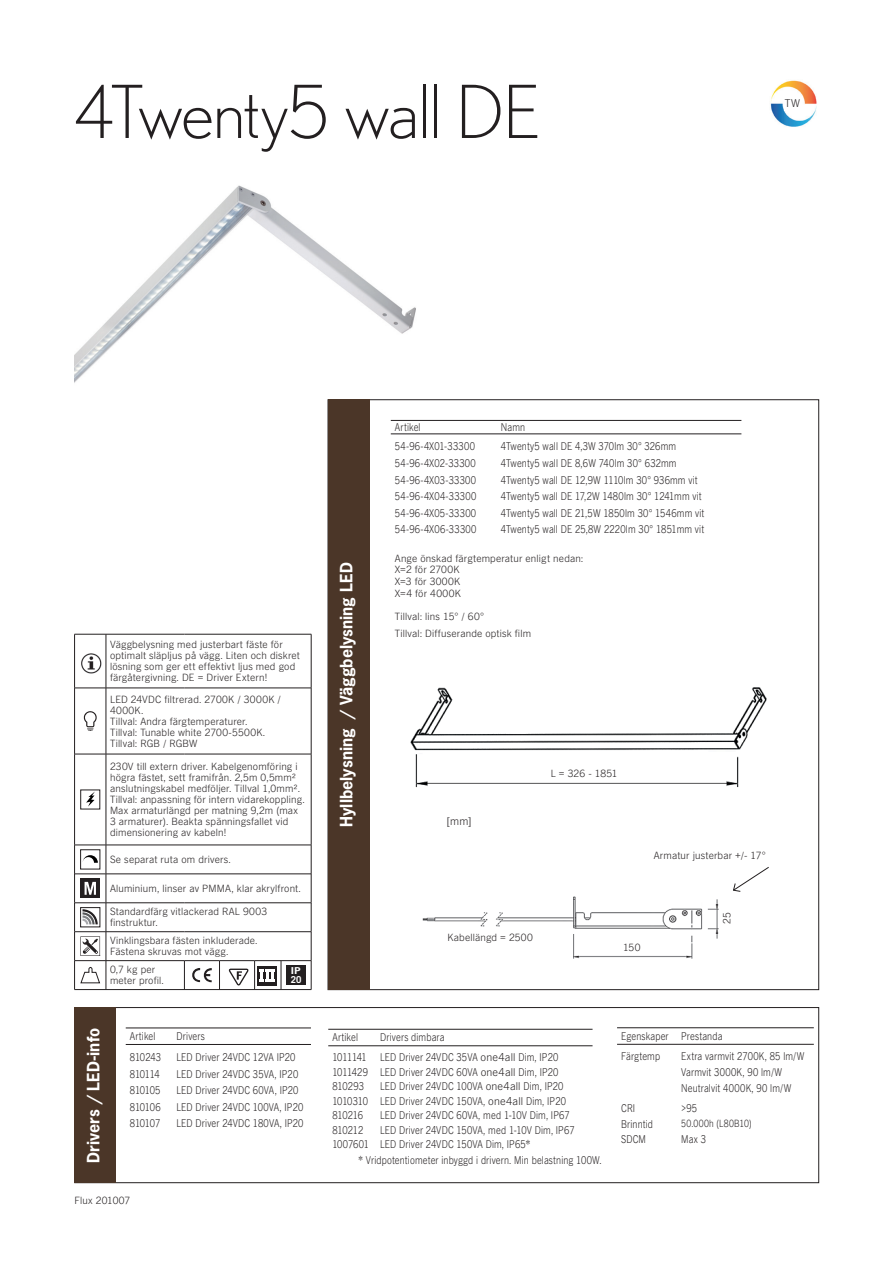
<style>
.page{position:relative;width:893px;height:1263px;background:#fff}
.page>*{position:absolute;margin:0;border:0;box-sizing:border-box;transform-origin:0 0}
.t1{font:300 72.9px "Nobel";letter-spacing:-.02em;color:#231f20}
.t2{font:700 16.05px "News Gothic LTCE";color:#fff}
.t3{font:300 10.2px/14.4px "News Gothic SB";letter-spacing:.015em;color:#231f20;scale:.85 1}
.t4{font:300 10.2px "News Gothic SB";letter-spacing:.035em;color:#231f20;scale:.85 1}
.t5{font:300 10.2px "News Gothic SB";letter-spacing:-.05em;color:#231f20;scale:.85 1}
.t6{font:300 10.2px "News Gothic SB";letter-spacing:.015em;color:#231f20}
.t7{font:300 9.45px/10.9px "News Gothic SB";letter-spacing:.02em;color:#231f20}
.t8{font:300 9.45px "News Gothic SB";letter-spacing:.02em;color:#231f20;scale:.85 1}
</style>
<div class="page">
<hr style="left:391px;top:420px;width:350px;height:1px;background:#231f20">
<hr style="left:391px;top:434px;width:350px;height:1px;background:#231f20">
<div style="left:328px;top:400px;width:42px;height:590px;background:#4b3628"></div>
<div style="left:75px;top:1007px;width:744px;height:176px;border:1px solid #231f20"></div>
<div style="left:74px;top:1007px;width:42px;height:176px;background:#4b3628"></div>
<hr style="left:617px;top:1028px;width:197px;height:1px;background:#231f20">
<hr style="left:617px;top:1044px;width:197px;height:1px;background:#231f20">
<hr style="left:126px;top:1028px;width:185px;height:1px;background:#231f20">
<hr style="left:126px;top:1044px;width:185px;height:1px;background:#231f20">
<img style="left:410px;top:687px;width:357px;height:101px">
<div style="left:543px;top:768px;width:82px;height:11px;background:#fff"></div>
<svg style="left:733px;top:867px;width:36px;height:25px"></svg>
<img style="left:422px;top:896px;width:297px;height:63px">
<div style="left:621px;top:942px;width:22px;height:11px;background:#fff"></div>
<div style="left:445px;top:932px;width:91px;height:10px;background:#fff"></div>
<hr style="left:328px;top:1029px;width:264px;height:1px;background:#231f20">
<hr style="left:328px;top:1046px;width:264px;height:1px;background:#231f20">
<img style="left:770px;top:80px;width:47px;height:47px">
<div style="left:784px;top:96px;width:16px;height:14px;background:#fff"></div>
<img style="left:74px;top:185px;width:342px;height:198px">
<svg style="left:75px;top:635px;width:236px;height:354px"></svg>
<hr style="left:74px;top:754px;width:32px;height:1px;background:#231f20">
<hr style="left:74px;top:754px;width:1px;height:91px;background:#231f20">
<hr style="left:106px;top:754px;width:78px;height:1px;background:#231f20">
<hr style="left:106px;top:754px;width:1px;height:91px;background:#231f20">
<hr style="left:184px;top:754px;width:127px;height:1px;background:#231f20">
<hr style="left:311px;top:754px;width:1px;height:91px;background:#231f20">
<hr style="left:74px;top:845px;width:237px;height:1px;background:#231f20">
<hr style="left:106px;top:874px;width:205px;height:1px;background:#231f20">
<hr style="left:74px;top:634px;width:32px;height:1px;background:#231f20">
<hr style="left:74px;top:634px;width:1px;height:54px;background:#231f20">
<hr style="left:106px;top:634px;width:78px;height:1px;background:#231f20">
<hr style="left:106px;top:634px;width:1px;height:54px;background:#231f20">
<hr style="left:184px;top:634px;width:127px;height:1px;background:#231f20">
<hr style="left:311px;top:634px;width:1px;height:54px;background:#231f20">
<hr style="left:74px;top:688px;width:32px;height:1px;background:#231f20">
<hr style="left:74px;top:688px;width:1px;height:66px;background:#231f20">
<hr style="left:106px;top:688px;width:78px;height:1px;background:#231f20">
<hr style="left:106px;top:688px;width:1px;height:66px;background:#231f20">
<hr style="left:184px;top:688px;width:127px;height:1px;background:#231f20">
<hr style="left:311px;top:688px;width:1px;height:66px;background:#231f20">
<hr style="left:106px;top:903px;width:78px;height:1px;background:#231f20">
<hr style="left:184px;top:903px;width:127px;height:1px;background:#231f20">
<hr style="left:106px;top:931px;width:78px;height:1px;background:#231f20">
<hr style="left:184px;top:931px;width:127px;height:1px;background:#231f20">
<hr style="left:106px;top:960px;width:78px;height:1px;background:#231f20">
<hr style="left:184px;top:960px;width:35px;height:1px;background:#231f20">
<svg style="left:184px;top:961px;width:1px;height:28px"></svg>
<hr style="left:219px;top:960px;width:36px;height:1px;background:#231f20">
<svg style="left:219px;top:961px;width:1px;height:28px"></svg>
<hr style="left:281px;top:960px;width:30px;height:1px;background:#231f20">
<svg style="left:311px;top:845px;width:1px;height:144px"></svg>
<hr style="left:74px;top:989px;width:237px;height:1px;background:#231f20">
<svg style="left:84px;top:711px;width:13px;height:20px"></svg>
<div style="left:81px;top:790px;width:19px;height:19px;background:#fff"></div>
<svg style="left:86px;top:792px;width:9px;height:15px"></svg>
<svg style="left:74px;top:845px;width:33px;height:144px"></svg>
<svg style="left:192px;top:968px;width:20px;height:14px"></svg>
<div style="left:286px;top:965px;width:20px;height:20px;background:#231f20"></div>
<div style="left:79px;top:653px;width:23px;height:25px;background:#fff"></div>
<img style="left:81px;top:653px;width:21px;height:21px">
<svg style="left:229px;top:969px;width:19px;height:17px"></svg>
<svg style="left:254px;top:960px;width:28px;height:29px"></svg>
<h1 class="t1" style="left:74px;top:70px;width:468px">4Twenty5 wall DE</h1>
<p class="t6" style="left:785px;top:99px;width:17px">TW</p>
<p class="t7" style="left:110px;top:640px;width:191px">Väggbelysning med justerbart fäste för optimalt släpljus på vägg. Liten och diskret lösning som ger ett effektivt ljus med god färgåtergivning. DE = Driver Extern!</p>
<p class="t7" style="left:110px;top:694px;width:172px">LED 24VDC filtrerad. 2700K / 3000K /<br>4000K.<br>Tillval: Andra färgtemperaturer.<br>Tillval: Tunable white 2700-5500K.<br>Tillval: RGB / RGBW</p>
<p class="t7" style="left:110px;top:762px;width:196px">230V till extern driver. Kabelgenomföring i högra fästet, sett framifrån. 2,5m 0,5mm² anslutningskabel medföljer. Tillval 1,0mm².<br>Tillval: anpassning för intern vidarekoppling.<br>Max armaturlängd per matning 9,2m (max 3 armaturer). Beakta spänningsfallet vid dimensionering av kabeln!</p>
<p class="t7" style="left:110px;top:855px;width:122px">Se separat ruta om drivers.</p>
<p class="t7" style="left:110px;top:884px;width:192px">Aluminium, linser av PMMA, klar akrylfront.</p>
<p class="t7" style="left:110px;top:907px;width:159px">Standardfärg vitlackerad RAL 9003 finstruktur.</p>
<p class="t7" style="left:110px;top:936px;width:149px">Vinklingsbara fästen inkluderade.<br>Fästena skruvas mot vägg.</p>
<p class="t7" style="left:110px;top:965px;width:55px">0,7 kg per meter profil.</p>
<h2 class="t2" style="left:337px;top:827px;width:266px;rotate:-90deg">Hyllbelysning / Väggbelysning LED</h2>
<p class="t3" style="left:395px;top:421px;width:32px">Artikel</p>
<p class="t3" style="left:501px;top:421px;width:30px">Namn</p>
<p class="t3" style="left:395px;top:440px;width:96px">54-96-4X01-33300</p>
<p class="t3" style="left:501px;top:440px;width:208px">4Twenty5 wall DE 4,3W 370lm 30° 326mm</p>
<p class="t3" style="left:395px;top:457px;width:97px">54-96-4X02-33300</p>
<p class="t3" style="left:501px;top:457px;width:208px">4Twenty5 wall DE 8,6W 740lm 30° 632mm</p>
<p class="t3" style="left:395px;top:473px;width:97px">54-96-4X03-33300</p>
<p class="t3" style="left:501px;top:473px;width:233px">4Twenty5 wall DE 12,9W 1110lm 30° 936mm vit</p>
<p class="t4" style="left:395px;top:492px;width:97px">54-96-4X04-33300</p>
<p class="t3" style="left:501px;top:490px;width:238px">4Twenty5 wall DE 17,2W 1480lm 30° 1241mm vit</p>
<p class="t3" style="left:395px;top:506px;width:97px">54-96-4X05-33300</p>
<p class="t3" style="left:501px;top:506px;width:241px">4Twenty5 wall DE 21,5W 1850lm 30° 1546mm vit</p>
<p class="t4" style="left:395px;top:525px;width:97px">54-96-4X06-33300</p>
<p class="t3" style="left:501px;top:523px;width:241px">4Twenty5 wall DE 25,8W 2220lm 30° 1851mm vit</p>
<p class="t7" style="left:395px;top:553px;width:190px;line-height:11.7px">Ange önskad färgtemperatur enligt nedan:<br>X=2 för 2700K<br>X=3 för 3000K<br>X=4 för 4000K</p>
<p class="t7" style="left:395px;top:612px;width:91px">Tillval: lins 15° / 60°</p>
<p class="t7" style="left:395px;top:628px;width:138px">Tillval: Diffuserande optisk film</p>
<p class="t6" style="left:447px;top:817px;width:26px">[mm]</p>
<p class="t7" style="left:551px;top:769px;width:68px">L = 326 - 1851</p>
<p class="t7" style="left:654px;top:851px;width:113px">Armatur justerbar +/- 17°</p>
<p class="t7" style="left:448px;top:932px;width:87px">Kabellängd = 2500</p>
<p class="t7" style="left:623px;top:943px;width:19px">150</p>
<p class="t7" style="left:722px;top:924px;width:13px;rotate:-90deg">25</p>
<h2 class="t2" style="left:85px;top:1163px;width:136px;rotate:-90deg">Drivers / LED-info</h2>
<p class="t3" style="left:621px;top:1027px;width:121px;line-height:20.5px">Egenskaper Prestanda<br>Färgtemp</p>
<p class="t3" style="left:130px;top:1030px;width:32px">Artikel</p>
<p class="t3" style="left:176px;top:1030px;width:35px">Drivers</p>
<p class="t3" style="left:130px;top:1051px;width:38px">810243</p>
<p class="t3" style="left:176px;top:1051px;width:142px">LED Driver 24VDC 12VA IP20</p>
<p class="t3" style="left:130px;top:1067px;width:37px">810114</p>
<p class="t3" style="left:176px;top:1067px;width:145px">LED Driver 24VDC 35VA, IP20</p>
<p class="t3" style="left:130px;top:1084px;width:38px">810105</p>
<p class="t3" style="left:176px;top:1084px;width:145px">LED Driver 24VDC 60VA, IP20</p>
<p class="t3" style="left:130px;top:1100px;width:38px">810106</p>
<p class="t3" style="left:176px;top:1100px;width:151px">LED Driver 24VDC 100VA, IP20</p>
<p class="t3" style="left:130px;top:1117px;width:37px">810107</p>
<p class="t3" style="left:176px;top:1117px;width:151px">LED Driver 24VDC 180VA, IP20</p>
<p class="t3" style="left:332px;top:1031px;width:32px">Artikel</p>
<p class="t3" style="left:380px;top:1031px;width:77px">Drivers dimbara</p>
<p class="t5" style="left:332px;top:1053px;width:42px">1011141</p>
<p class="t3" style="left:681px;top:1049px;width:146px;line-height:15.8px">Extra varmvit 2700K, 85 lm/W<br>Varmvit 3000K, 90 lm/W<br>Neutralvit 4000K, 90 lm/W</p>
<p class="t3" style="left:332px;top:1051px;width:268px;text-align:justify;text-indent:48px">LED Driver 24VDC 35VA one4all Dim, IP20<br>1011429 LED Driver 24VDC 60VA one4all Dim, IP20<br>810293</p>
<p class="t3" style="left:332px;top:1080px;width:276px;text-indent:48px">LED Driver 24VDC 100VA one4all Dim, IP20<br>1010310 LED Driver 24VDC 150VA, one4all Dim, IP20<br>810216</p>
<p class="t3" style="left:621px;top:1102px;width:18px">CRI</p>
<p class="t3" style="left:681px;top:1102px;width:20px">&gt;95</p>
<p class="t3" style="left:621px;top:1117px;width:39px">Brinntid</p>
<p class="t8" style="left:681px;top:1120px;width:84px">50.000h (L80B10)</p>
<p class="t3" style="left:621px;top:1133px;width:31px">SDCM</p>
<p class="t3" style="left:681px;top:1133px;width:31px">Max 3</p>
<p class="t3" style="left:380px;top:1109px;width:224px">LED Driver 24VDC 60VA, med 1-10V Dim, IP67</p>
<p class="t3" style="left:332px;top:1123px;width:38px">810212</p>
<p class="t3" style="left:332px;top:1123px;width:286px;text-indent:48px">LED Driver 24VDC 150VA, med 1-10V Dim, IP67<br>1007601 LED Driver 24VDC 150VA Dim, IP65*</p>
<p class="t3" style="left:358px;top:1154px;width:288px">* Vridpotentiometer inbyggd i drivern. Min belastning 100W.</p>
<p class="t7" style="left:74px;top:1196px;width:57px">Flux 201007</p>
</div>
